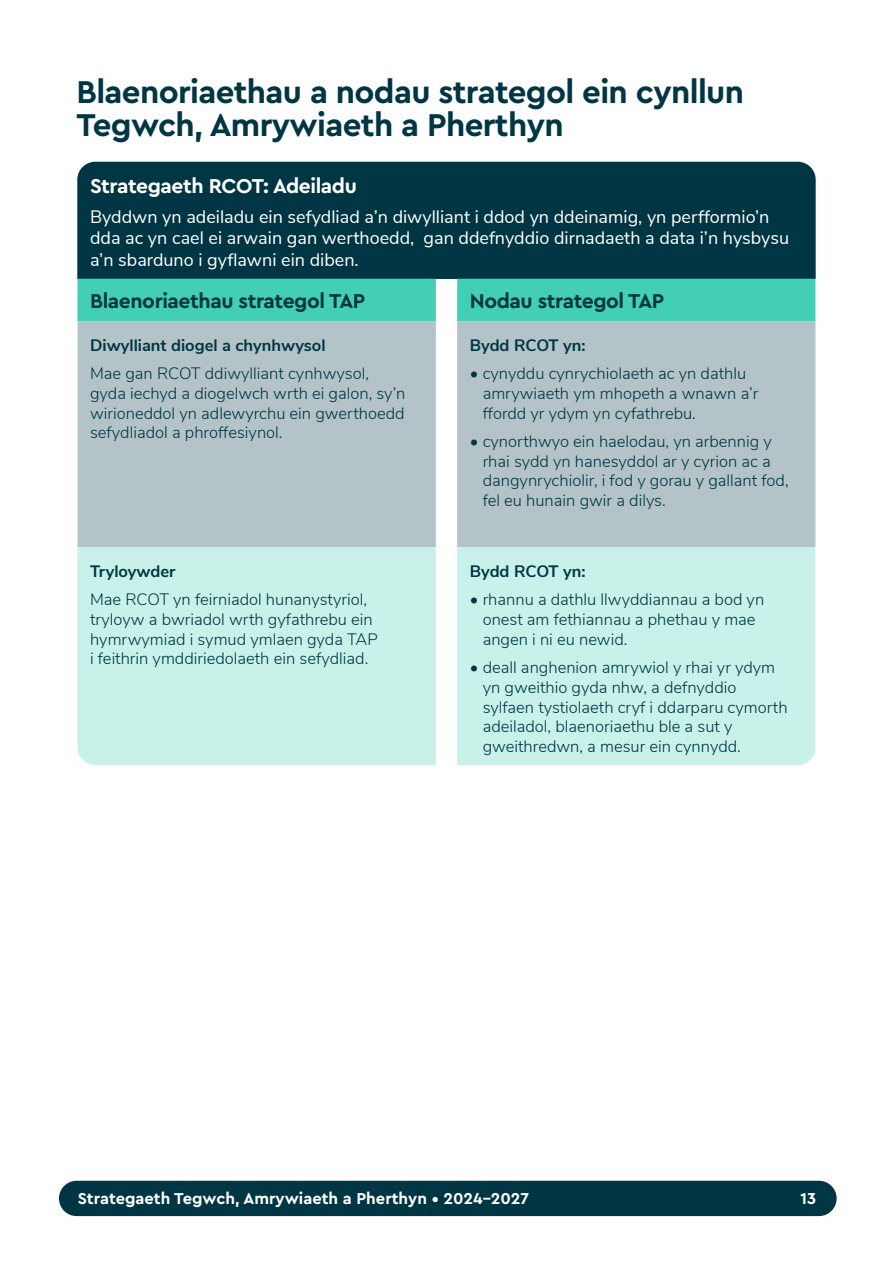
<style>
.page{position:relative;width:893px;height:1263px;background:#fff}
.page>*{position:absolute;margin:0;border:0;box-sizing:border-box;transform-origin:0 0}
.t1{font:700 33px/33px "Cera Pro";letter-spacing:-.02em;color:#003643}
.t2{font:700 21px "Cera Pro";letter-spacing:-.02em;color:#003643}
.t3{font:700 21px "Cera Pro";letter-spacing:-.02em;color:#fff}
.t4{font:18px/21.6px "Nunito Sans";color:#fff}
.t5{font:300 16.5px/19.8px "Nunito Sans";color:#003643}
.t6{font:700 16.5px "Nunito Sans";color:#003643}
.t7{font:700 16.5px "Cera Pro";color:#fff}
</style>
<div class="page">
<div style="left:59px;top:1181px;width:778px;height:35px;background:#003643;border-radius:18px"></div>
<div style="left:77px;top:162px;width:739px;height:117px;background:#003643"></div>
<div style="left:77px;top:279px;width:739px;height:42px;background:#43cfb5"></div>
<div style="left:77px;top:321px;width:739px;height:226px;background:#b3c3c7"></div>
<div style="left:77px;top:547px;width:739px;height:218px;background:#c7f1e9"></div>
<h1 class="t1" style="left:77px;top:74px;width:669px">Blaenoriaethau a nodau strategol ein cynllun<br>Tegwch, Amrywiaeth a Pherthyn</h1>
<p class="t3" style="left:90px;top:172px;width:268px">Strategaeth RCOT: Adeiladu</p>
<p class="t4" style="left:90px;top:205px;width:701px">Byddwn yn adeiladu ein sefydliad a’n diwylliant i ddod yn ddeinamig, yn perfformio’n dda ac yn cael ei arwain gan werthoedd, gan ddefnyddio dirnadaeth a data i’n hysbysu a’n sbarduno i gyflawni ein diben.</p>
<p class="t2" style="left:90px;top:287px;width:277px">Blaenoriaethau strategol TAP</p>
<p class="t2" style="left:470px;top:287px;width:196px">Nodau strategol TAP</p>
<p class="t6" style="left:90px;top:333px;width:237px">Diwylliant diogel a chynhwysol</p>
<p class="t5" style="left:90px;top:362px;width:317px">Mae gan RCOT ddiwylliant cynhwysol, gyda iechyd a diogelwch wrth ei galon, sy’n wirioneddol yn adlewyrchu ein gwerthoedd sefydliadol a phroffesiynol.</p>
<p class="t6" style="left:470px;top:333px;width:117px">Bydd RCOT yn:</p>
<p class="t5" style="left:483px;top:362px;width:277px;text-indent:-13px">• cynyddu cynrychiolaeth ac yn dathlu amrywiaeth ym mhopeth a wnawn a’r ffordd yr ydym yn cyfathrebu.</p>
<p class="t5" style="left:483px;top:430px;width:307px;text-indent:-13px">• cynorthwyo ein haelodau, yn arbennig y rhai sydd yn hanesyddol ar y cyrion ac a dangynrychiolir, i fod y gorau y gallant fod, fel eu hunain gwir a dilys.</p>
<p class="t6" style="left:90px;top:559px;width:87px">Tryloywder</p>
<p class="t5" style="left:90px;top:588px;width:289px">Mae RCOT yn feirniadol hunanystyriol, tryloyw a bwriadol wrth gyfathrebu ein hymrwymiad i symud ymlaen gyda TAP i feithrin ymddiriedolaeth ein sefydliad.</p>
<p class="t6" style="left:470px;top:559px;width:117px">Bydd RCOT yn:</p>
<p class="t5" style="left:483px;top:588px;width:283px;text-indent:-13px">• rhannu a dathlu llwyddiannau a bod yn onest am fethiannau a phethau y mae angen i ni eu newid.</p>
<p class="t5" style="left:483px;top:656px;width:306px;text-indent:-13px">• deall anghenion amrywiol y rhai yr ydym yn gweithio gyda nhw, a defnyddio sylfaen tystiolaeth cryf i ddarparu cymorth adeiladol, blaenoriaethu ble a sut y gweithredwn, a mesur ein cynnydd.</p>
<p class="t7" style="left:78px;top:1187px;width:453px">Strategaeth Tegwch, Amrywiaeth a Pherthyn • 2024–2027</p>
<p class="t7" style="left:801px;top:1187px;width:17px">13</p>
</div>
